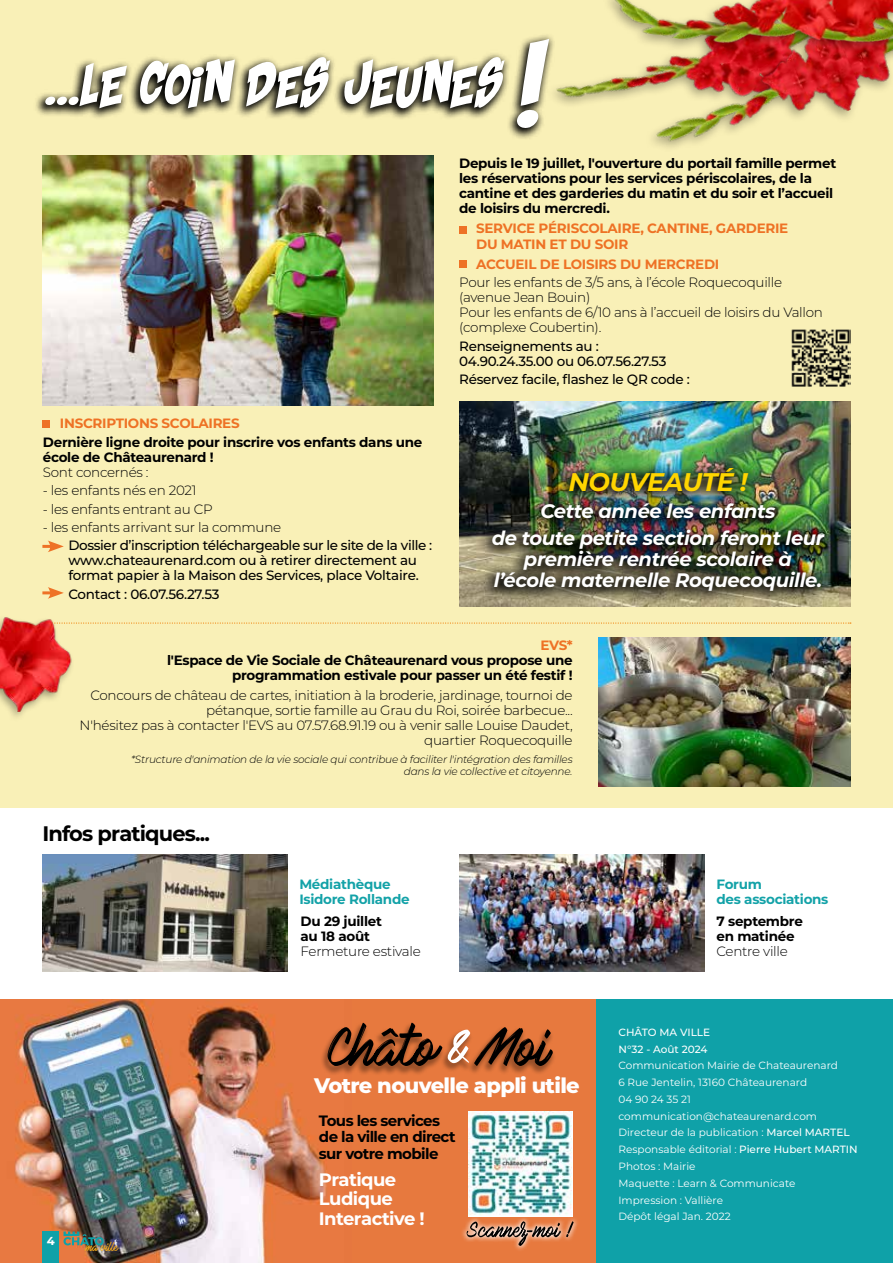
<style>
.page{position:relative;width:893px;height:1263px;background:#fff}
.page>*{position:absolute;margin:0;border:0;box-sizing:border-box;transform-origin:0 0}
.t1{font:56.7px "Hokia";color:#fff}
.t2{font:52.5px "Shaka Pow";letter-spacing:.02em;color:#fff}
.t3{font:italic 700 25.5px "Montserrat";letter-spacing:-.02em;color:#ffd500}
.t4{font:800 21px "Montserrat";letter-spacing:-.03em;color:#fff}
.t5{font:700 21px "Montserrat";letter-spacing:-.04em;color:#000}
.t6{font:italic 700 19.5px/27px "Montserrat";letter-spacing:-.02em;color:#fff;text-align:center}
.t7{font:700 18px/19.5px "Montserrat";letter-spacing:-.03em;color:#fff}
.t8{font:700 15px/16.5px "Montserrat";letter-spacing:-.04em;color:#000}
.t9{font:300 13.5px/15px "Montserrat";letter-spacing:-.02em;color:#000;text-align:right}
.t10{font:700 13.5px/15px "Montserrat";letter-spacing:-.02em;color:#000}
.t11{font:500 13.5px/15px "Montserrat";letter-spacing:-.02em;color:#000}
.t12{font:700 13.5px/16.2px "Montserrat";letter-spacing:-.02em;color:#ee7225}
.t13{font:700 13.5px/15px "Montserrat";letter-spacing:-.02em;color:#13a2a8}
.t14{font:700 11.55px "Montserrat";color:#fff}
.t15{font:10.5px/16.8px "Montserrat";color:#fff}
.t16{font:italic 300 10.5px/12px "Montserrat";letter-spacing:-.02em;color:#000;text-align:right}
.t17{font:500 10.5px/16.8px "Montserrat";color:#fff}
.t18{font:10.35px "Mark My Words";color:#f3a91b}
.s1{font-size:112.5px}
.s2{font-weight:500}
</style>
<div class="page">
<div style="left:0;top:0;width:893px;height:808px;background:#f9f0b7"></div>
<div style="left:595px;top:999px;width:298px;height:264px;background:#0fa1a8"></div>
<div style="left:0;top:999px;width:595px;height:264px;background:#e7793e"></div>
<img style="left:14px;top:999px;width:313px;height:264px">
<img style="left:468px;top:1111px;width:104px;height:105px">
<svg style="left:462px;top:1216px;width:116px;height:34px"></svg>
<svg style="left:467px;top:1221px;width:107px;height:25px"></svg>
<div style="left:440px;top:1028px;width:34px;height:45px;background:#000;opacity:.35"></div>
<div style="left:467px;top:1026px;width:89px;height:50px;background:#000;opacity:.35"></div>
<svg style="left:474px;top:1027px;width:79px;height:40px"></svg>
<div style="left:320px;top:1021px;width:126px;height:54px;background:#000;opacity:.35"></div>
<svg style="left:328px;top:1021px;width:115px;height:45px"></svg>
<svg style="left:36px;top:35px;width:509px;height:104px"></svg>
<svg style="left:78px;top:622px;width:773px;height:2px"></svg>
<img style="left:43px;top:155px;width:391px;height:251px">
<img style="left:459px;top:402px;width:391px;height:205px">
<img style="left:459px;top:854px;width:246px;height:118px">
<img style="left:43px;top:854px;width:245px;height:118px">
<img style="left:476px;top:458px;width:359px;height:148px">
<img style="left:791px;top:329px;width:59px;height:58px">
<img style="left:598px;top:637px;width:252px;height:150px">
<div style="left:459px;top:226px;width:8px;height:7px;background:#ee7226"></div>
<div style="left:43px;top:420px;width:7px;height:7px;background:#ee7226"></div>
<div style="left:459px;top:260px;width:8px;height:8px;background:#ee7226"></div>
<svg style="left:42px;top:540px;width:22px;height:12px"></svg>
<svg style="left:42px;top:587px;width:22px;height:12px"></svg>
<svg style="left:64px;top:1231px;width:40px;height:14px"></svg>
<div style="left:43px;top:1231px;width:16px;height:32px;background:#0fa1a8"></div>
<div style="left:545px;top:2px;width:313px;height:107px;background:#000;opacity:.35"></div>
<img style="left:554px;top:2px;width:89px;height:107px">
<img style="left:643px;top:71px;width:248px;height:77px">
<div style="left:602px;top:0;width:291px;height:56px;background:#f9f0b7"></div>
<img style="left:608px;top:0;width:285px;height:71px">
<img style="left:0;top:617px;width:77px;height:95px">
<h2 class="t2" style="left:45px;top:52px;width:495px">...LE COIN DES JEUNES <span class="s1">!</span></h2>
<p class="t12" style="left:60px;top:415px;width:181px">INSCRIPTIONS SCOLAIRES</p>
<p class="t10" style="left:43px;top:434px;width:381px">Dernière ligne droite pour inscrire vos enfants dans une école de Châteaurenard !</p>
<p class="t9" style="left:43px;top:464px;width:107px">Sont concernés :</p>
<p class="t9" style="left:43px;top:482px;width:155px">- les enfants nés en 2021</p>
<p class="t9" style="left:43px;top:501px;width:171px">- les enfants entrant au CP</p>
<p class="t9" style="left:43px;top:519px;width:240px">- les enfants arrivant sur la commune</p>
<p class="t11" style="left:68px;top:537px;width:365px">Dossier d’inscription téléchargeable sur le site de la ville : www.chateaurenard.com ou à retirer directement au format papier à la Maison des Services, place Voltaire.</p>
<p class="t11" style="left:68px;top:586px;width:153px">Contact : 06.07.56.27.53</p>
<p class="t10" style="left:459px;top:155px;width:379px">Depuis le 19 juillet, l'ouverture du portail famille permet les réservations pour les services périscolaires, de la cantine et des garderies du matin et du soir et l’accueil de loisirs du mercredi.</p>
<p class="t12" style="left:476px;top:219px;width:314px">SERVICE PÉRISCOLAIRE, CANTINE, GARDERIE<br>DU MATIN ET DU SOIR</p>
<p class="t12" style="left:476px;top:255px;width:245px">ACCUEIL DE LOISIRS DU MERCREDI</p>
<p class="t9" style="left:459px;top:274px;width:365px;text-align:left">Pour les enfants de 3/5 ans, à l’école Roquecoquille (avenue Jean Bouin)<br>Pour les enfants de 6/10 ans à l’accueil de loisirs du Vallon (complexe Coubertin).</p>
<p class="t11" style="left:459px;top:338px;width:209px">Renseignements au :<br>04.90.24.35.00 ou 06.07.56.27.53</p>
<p class="t11" style="left:459px;top:371px;width:232px">Réservez facile, flashez le QR code :</p>
<h3 class="t3" style="left:568px;top:463px;width:181px">NOUVEAUTÉ !</h3>
<h3 class="t6" style="left:492px;top:496px;width:334px">Cette année les enfants<br>de toute petite section feront leur</h3>
<h3 class="t6" style="left:494px;top:547px;width:330px;line-height:21px">première rentrée scolaire à l’école maternelle Roquecoquille.</h3>
<p class="t12" style="left:540px;top:637px;width:34px">EVS*</p>
<p class="t10" style="left:167px;top:652px;width:407px;text-align:right">l'Espace de Vie Sociale de Châteaurenard vous propose une programmation estivale pour passer un été festif !</p>
<p class="t9" style="left:80px;top:687px;width:495px">Concours de château de cartes, initiation à la broderie, jardinage, tournoi de pétanque, sortie famille au Grau du Roi, soirée barbecue...<br>N'hésitez pas à contacter l'EVS au 07.57.68.91.19 ou à venir salle Louise Daudet, quartier Roquecoquille</p>
<p class="t16" style="left:131px;top:753px;width:443px">*Structure d'animation de la vie sociale qui contribue à faciliter l'intégration des familles dans la vie collective et citoyenne.</p>
<h3 class="t5" style="left:42px;top:818px;width:169px">Infos pratiques...</h3>
<p class="t14" style="left:47px;top:1233px;width:9px">4</p>
<p class="t18" style="left:86px;top:1241px;width:34px">ma ville</p>
<p class="t13" style="left:299px;top:876px;width:112px">Médiathèque<br>Isidore Rollande</p>
<p class="t13" style="left:716px;top:876px;width:113px">Forum<br>des associations</p>
<p class="t10" style="left:301px;top:913px;width:83px">Du 29 juillet au 18 août</p>
<p class="t9" style="left:301px;top:943px;width:122px">Fermeture estivale</p>
<p class="t10" style="left:716px;top:913px;width:88px">7 septembre en matinée</p>
<p class="t9" style="left:716px;top:943px;width:73px">Centre ville</p>
<h1 class="t1" style="left:448px;top:1014px;width:20px">&amp;</h1>
<h3 class="t4" style="left:314px;top:1070px;width:267px">Votre nouvelle appli utile</h3>
<p class="t8" style="left:319px;top:1111px;width:138px">Tous les services de la ville en direct sur votre mobile</p>
<h3 class="t7" style="left:319px;top:1169px;width:107px">Pratique<br>Ludique<br>Interactive !</h3>
<p class="t17" style="left:618px;top:1023px;width:93px">CHÂTO MA VILLE<br>N°32 - Août 2024</p>
<p class="t15" style="left:618px;top:1057px;width:241px">Communication Mairie de Chateaurenard<br>6 Rue Jentelin, 13160 Châteaurenard<br>04 90 24 35 21 communication@chateaurenard.com<br>Directeur de la publication : <span class="s2">Marcel MARTEL<br></span>Responsable éditorial : <span class="s2">Pierre Hubert MARTIN<br></span>Photos : Mairie<br>Maquette : Learn &amp; Communicate<br>Impression : Vallière<br>Dépôt légal Jan. 2022</p>
</div>
